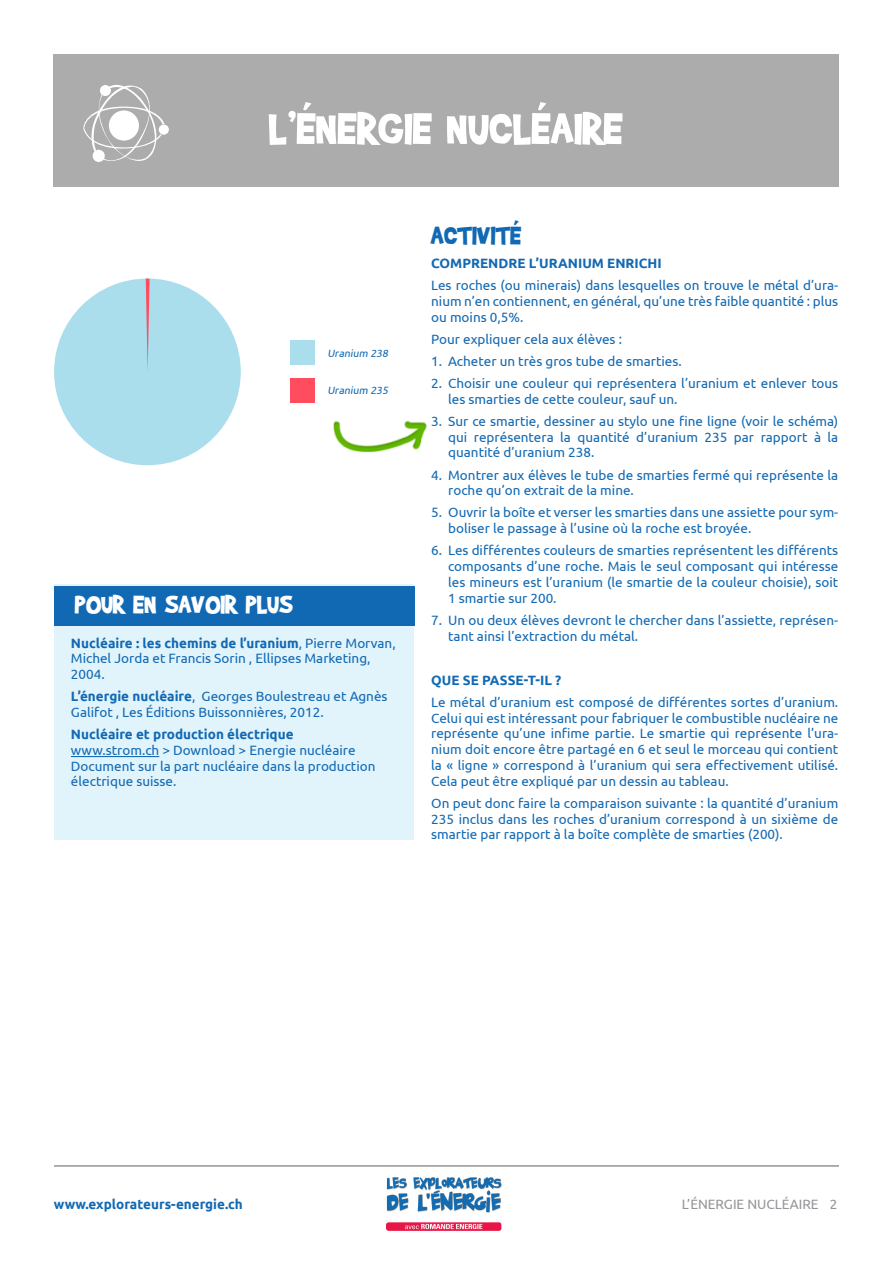
<style>
.page{position:relative;width:893px;height:1263px;background:#fff}
.page>*{position:absolute;margin:0;border:0;box-sizing:border-box;transform-origin:0 0}
.t1{font:52.5px "Brady Bunch Remastered";color:#fff}
.t2{font:30px "Brady Bunch Remastered";color:#fff}
.t3{font:30px "Brady Bunch Remastered";color:#1269b3}
.t4{font:13.5px/15.8px "Ubuntu";color:#1269b3}
.t5{font:700 13.5px "Ubuntu";color:#1269b3}
.t6{font:13.5px "Ubuntu";color:#939598}
.t7{font:italic 10.5px "Ubuntu";color:#1269b3}
.s1{font-weight:700}
</style>
<div class="page">
<hr style="left:54px;top:1165px;width:785px;height:2px;background:#939598">
<div style="left:54px;top:54px;width:785px;height:132px;background:#acacac"></div>
<svg style="left:159px;top:125px;width:10px;height:10px"></svg>
<svg style="left:83px;top:85px;width:84px;height:77px"></svg>
<img style="left:387px;top:1165px;width:119px;height:66px">
<div style="left:54px;top:585px;width:359px;height:255px;background:#e1f4fc"></div>
<div style="left:54px;top:586px;width:360px;height:39px;background:#1269b3"></div>
<hr style="left:71px;top:756px;width:88px;height:1px;background:#1269b3">
<div style="left:54px;top:279px;width:187px;height:186px;background:#aadeec;border-radius:50%"></div>
<svg style="left:146px;top:279px;width:4px;height:91px"></svg>
<div style="left:291px;top:341px;width:24px;height:24px;background:#aadeec"></div>
<div style="left:291px;top:378px;width:24px;height:24px;background:#ff4d5f"></div>
<img style="left:333px;top:421px;width:94px;height:32px">
<h1 class="t1" style="left:269px;top:101px;width:356px">L’ÉNERGIE NUCLÉAIRE</h1>
<p class="t7" style="left:327px;top:347px;width:64px">Uranium 238</p>
<p class="t7" style="left:327px;top:384px;width:64px">Uranium 235</p>
<h2 class="t2" style="left:75px;top:588px;width:219px">POUR EN SAVOIR PLUS</h2>
<p class="t4" style="left:71px;top:634px;width:326px"><span class="s1">Nucléaire : les chemins de l’uranium</span>, Pierre Morvan,<br>Michel Jorda et Francis Sorin , Ellipses Marketing,<br>2004.</p>
<p class="t4" style="left:71px;top:688px;width:318px"><span class="s1">L’énergie nucléaire</span>, Georges Boulestreau et Agnès<br>Galifot , Les Éditions Buissonnières, 2012.</p>
<p class="t5" style="left:71px;top:726px;width:224px">Nucléaire et production électrique</p>
<p class="t4" style="left:71px;top:742px;width:306px">www.strom.ch &gt; Download &gt; Energie nucléaire<br>Document sur la part nucléaire dans la production électrique suisse.</p>
<h2 class="t3" style="left:431px;top:219px;width:92px">ACTIVITÉ</h2>
<p class="t5" style="left:431px;top:255px;width:232px">COMPRENDRE L’URANIUM ENRICHI</p>
<p class="t4" style="left:431px;top:277px;width:409px;text-align:justify">Les roches (ou minerais) dans lesquelles on trouve le métal d’ura&shy;nium n’en contiennent, en général, qu’une très faible quantité : plus ou moins 0,5%.</p>
<p class="t4" style="left:431px;top:331px;width:192px">Pour expliquer cela aux élèves :</p>
<p class="t4" style="left:431px;top:353px;width:252px">1. Acheter un très gros tube de smarties.</p>
<p class="t4" style="left:448px;top:375px;width:392px;text-indent:-17px">2. Choisir une couleur qui représentera l’uranium et enlever tous les smarties de cette couleur, sauf un.</p>
<p class="t4" style="left:448px;top:413px;width:392px;text-align:justify;text-indent:-17px">3. Sur ce smartie, dessiner au stylo une fine ligne (voir le schéma) qui représentera la quantité d’uranium 235 par rapport à la quantité d’uranium 238.</p>
<p class="t4" style="left:448px;top:466px;width:392px;text-indent:-17px">4. Montrer aux élèves le tube de smarties fermé qui représente la roche qu’on extrait de la mine.</p>
<p class="t4" style="left:448px;top:504px;width:392px;text-indent:-17px">5. Ouvrir la boîte et verser les smarties dans une assiette pour sym&shy;boliser le passage à l’usine où la roche est broyée.</p>
<p class="t4" style="left:448px;top:542px;width:392px;text-align:justify;text-indent:-17px">6. Les différentes couleurs de smarties représentent les différents composants d’une roche. Mais le seul composant qui intéresse les mineurs est l’uranium (le smartie de la couleur choisie), soit 1 smartie sur 200.</p>
<p class="t4" style="left:448px;top:612px;width:392px;text-indent:-17px">7. Un ou deux élèves devront le chercher dans l’assiette, représen&shy;tant ainsi l’extraction du métal.</p>
<p class="t5" style="left:431px;top:672px;width:132px">QUE SE PASSE-T-IL ?</p>
<p class="t4" style="left:431px;top:694px;width:409px;text-align:justify">Le métal d’uranium est composé de différentes sortes d’uranium.<br>Celui qui est intéressant pour fabriquer le combustible nucléaire ne représente qu’une infime partie. Le smartie qui représente l’ura&shy;nium doit encore être partagé en 6 et seul le morceau qui contient la « ligne » correspond à l’uranium qui sera effectivement utilisé.<br>Cela peut être expliqué par un dessin au tableau.</p>
<p class="t4" style="left:431px;top:795px;width:409px;text-align:justify">On peut donc faire la comparaison suivante : la quantité d’uranium 235 inclus dans les roches d’uranium correspond à un sixième de smartie par rapport à la boîte complète de smarties (200).</p>
<p class="t5" style="left:54px;top:1196px;width:190px">www.explorateurs-energie.ch</p>
<p class="t6" style="left:682px;top:1196px;width:157px">L’ÉNERGIE NUCLÉAIRE 2</p>
</div>
